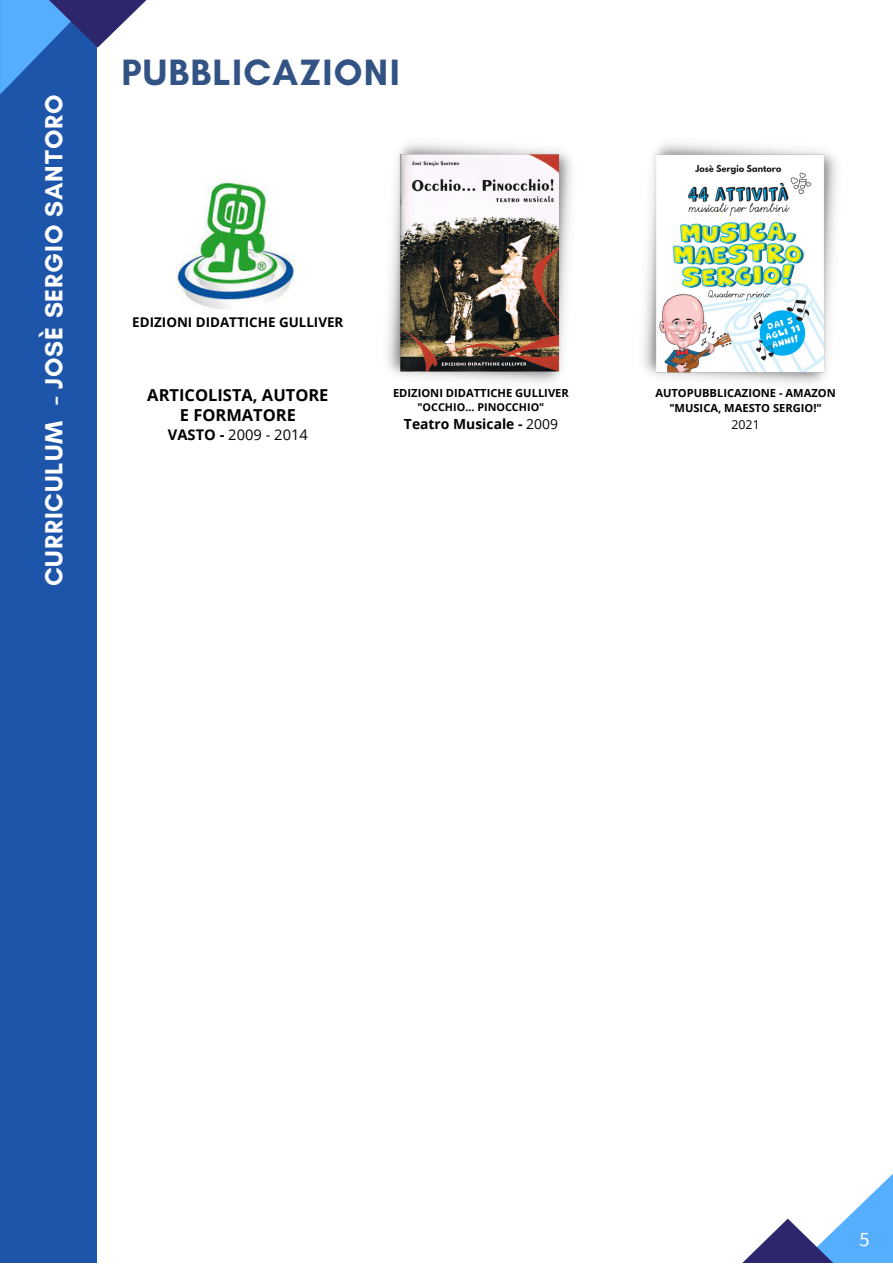
<style>
.page{position:relative;width:893px;height:1264px;background:#fff}
.page>*{position:absolute;margin:0;border:0;box-sizing:border-box;transform-origin:0 0}
.t1{font:700 37.35px "Glacial Indifference";letter-spacing:.035em;color:#335384}
.t2{font:700 25.2px "Glacial Indifference";letter-spacing:.035em;color:#fff}
.t3{font:20.4px "Source Sans Pro";color:#fff}
.t4{font:700 16.5px/19.4px "Open Sans";color:#000;text-align:center}
.t5{font:14.7px "Open Sans";color:#000}
.t6{font:700 13.95px "Open Sans";color:#000}
.t7{font:700 13.35px "Open Sans";color:#000}
.t8{font:12.45px "Open Sans";color:#000}
.t9{font:700 11.1px/15.5px "Open Sans";color:#000;text-align:center}
.t10{font:700 10.8px "Open Sans";color:#000}
.s1{font-weight:700}
.s2{font-weight:400}
</style>
<div class="page">
<img style="left:387px;top:143px;width:185px;height:240px">
<img style="left:643px;top:143px;width:194px;height:241px">
<img style="left:173px;top:178px;width:122px;height:131px">
<div style="left:0;top:0;width:97px;height:1262px;background:#1d55ab"></div>
<svg style="left:0;top:0;width:147px;height:94px"></svg>
<svg style="left:743px;top:1174px;width:149px;height:88px"></svg>
<h2 class="t2" style="left:39px;top:586px;width:493px;rotate:-90deg">CURRICULUM - JOSÈ SERGIO SANTORO</h2>
<h1 class="t1" style="left:121px;top:50px;width:280px">PUBBLICAZIONI</h1>
<p class="t7" style="left:132px;top:313px;width:212px">EDIZIONI DIDATTICHE GULLIVER</p>
<h3 class="t4" style="left:147px;top:385px;width:183px">ARTICOLISTA, AUTORE<br>E FORMATORE</h3>
<h3 class="t5" style="left:168px;top:424px;width:141px"><span class="s1">VASTO -</span> 2009 - 2014</h3>
<p class="t9" style="left:393px;top:384px;width:177px">EDIZIONI DIDATTICHE GULLIVER</p>
<p class="t10" style="left:417px;top:399px;width:128px">"OCCHIO... PINOCCHIO"</p>
<p class="t6" style="left:404px;top:414px;width:155px">Teatro Musicale - <span class="s2">2009</span></p>
<p class="t9" style="left:655px;top:385px;width:182px">AUTOPUBBLICAZIONE - AMAZON "MUSICA, MAESTO SERGIO!"</p>
<p class="t8" style="left:731px;top:416px;width:30px">2021</p>
<h3 class="t3" style="left:859px;top:1225px;width:12px">5</h3>
</div>
